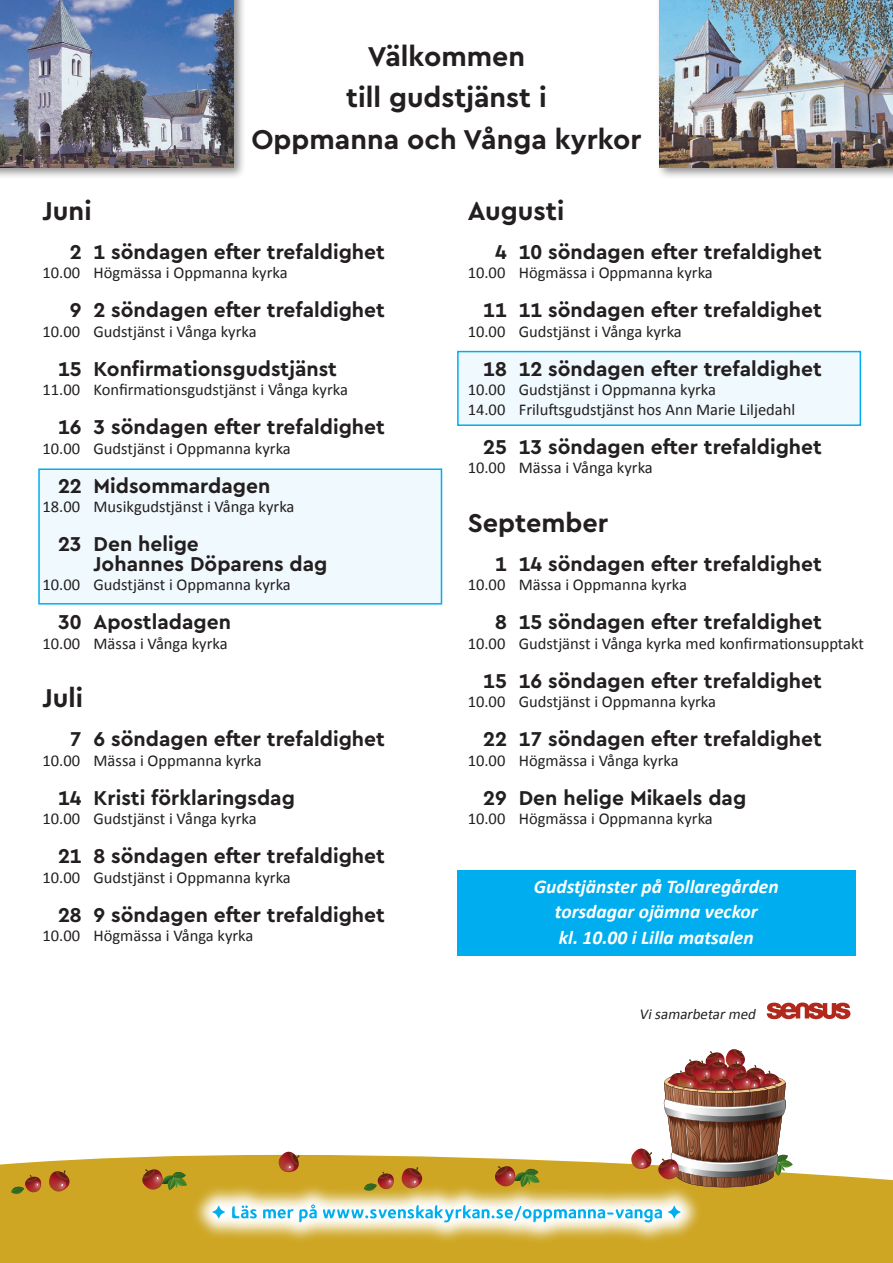
<style>
.page{position:relative;width:893px;height:1263px;background:#fff}
.page>*{position:absolute;margin:0;border:0;box-sizing:border-box;transform-origin:0 0}
.t1{font:700 28.5px/41.5px "Cera Pro";color:#231f20;text-align:center}
.t2{font:700 27px "Cera Pro";color:#231f20}
.t3{font:700 21px/19.5px "Cera Pro";color:#231f20}
.t4{font:italic 700 19.5px/25.5px "Calibri";color:#fff;text-align:center}
.t5{font:16.5px/19.5px "Calibri";color:#231f20}
.t6{font:italic 15px "Calibri";color:#231f20}
</style>
<div class="page">
<svg style="left:0;top:1155px;width:893px;height:108px;background:#d1ac33"></svg>
<div style="left:457px;top:351px;width:404px;height:75px;background:#f0f9fd;border:2px solid #00aeef"></div>
<div style="left:38px;top:468px;width:404px;height:136px;background:#f0f9fd;border:2px solid #00aeef"></div>
<div style="left:0;top:0;width:246px;height:180px;background:#231f20;opacity:.5"></div>
<img style="left:0;top:0;width:234px;height:167px">
<div style="left:656px;top:0;width:237px;height:180px;background:#231f20;opacity:.5"></div>
<img style="left:660px;top:0;width:233px;height:167px">
<svg style="left:767px;top:1002px;width:83px;height:17px"></svg>
<svg style="left:191px;top:1183px;width:511px;height:61px;background:#dcc166"></svg>
<svg style="left:212px;top:1204px;width:469px;height:18px"></svg>
<div style="left:457px;top:871px;width:399px;height:85px;background:#00aeef"></div>
<img style="left:629px;top:1049px;width:164px;height:138px">
<svg style="left:493px;top:1166px;width:46px;height:23px"></svg>
<svg style="left:364px;top:1167px;width:60px;height:28px;background:#b8812c"></svg>
<svg style="left:276px;top:1152px;width:24px;height:21px"></svg>
<svg style="left:141px;top:1169px;width:46px;height:23px"></svg>
<svg style="left:11px;top:1170px;width:60px;height:28px;background:#b77e26"></svg>
<h1 class="t1" style="left:251px;top:34px;width:392px">Välkommen<br>till gudstjänst i<br>Oppmanna och Vånga kyrkor</h1>
<h2 class="t2" style="left:43px;top:193px;width:51px">Juni</h2>
<p class="t3" style="left:70px;top:241px;width:317px">2 1 söndagen efter trefaldighet</p>
<p class="t5" style="left:43px;top:262px;width:247px">10.00 Högmässa i Oppmanna kyrka</p>
<p class="t3" style="left:70px;top:299px;width:317px">9 2 söndagen efter trefaldighet</p>
<p class="t5" style="left:43px;top:321px;width:216px">10.00 Gudstjänst i Vånga kyrka</p>
<p class="t3" style="left:58px;top:358px;width:281px">15 Konfirmationsgudstjänst</p>
<p class="t5" style="left:43px;top:379px;width:307px">11.00 Konfirmationsgudstjänst i Vånga kyrka</p>
<p class="t3" style="left:58px;top:416px;width:328px">16 3 söndagen efter trefaldighet</p>
<p class="t5" style="left:43px;top:438px;width:250px">10.00 Gudstjänst i Oppmanna kyrka</p>
<p class="t3" style="left:58px;top:475px;width:214px">22 Midsommardagen</p>
<p class="t5" style="left:43px;top:496px;width:253px">18.00 Musikgudstjänst i Vånga kyrka</p>
<p class="t3" style="left:94px;top:533px;width:235px;text-indent:-36px">23 Den helige<br>Johannes Döparens dag</p>
<p class="t5" style="left:43px;top:574px;width:250px">10.00 Gudstjänst i Oppmanna kyrka</p>
<p class="t3" style="left:58px;top:611px;width:174px">30 Apostladagen</p>
<p class="t5" style="left:43px;top:633px;width:187px">10.00 Mässa i Vånga kyrka</p>
<h2 class="t2" style="left:43px;top:680px;width:42px">Juli</h2>
<p class="t3" style="left:70px;top:728px;width:317px">7 6 söndagen efter trefaldighet</p>
<p class="t5" style="left:43px;top:750px;width:221px">10.00 Mässa i Oppmanna kyrka</p>
<p class="t3" style="left:58px;top:787px;width:238px">14 Kristi förklaringsdag</p>
<p class="t5" style="left:43px;top:808px;width:216px">10.00 Gudstjänst i Vånga kyrka</p>
<p class="t3" style="left:58px;top:845px;width:328px">21 8 söndagen efter trefaldighet</p>
<p class="t5" style="left:43px;top:867px;width:250px">10.00 Gudstjänst i Oppmanna kyrka</p>
<p class="t3" style="left:58px;top:904px;width:328px">28 9 söndagen efter trefaldighet</p>
<p class="t5" style="left:43px;top:925px;width:212px">10.00 Högmässa i Vånga kyrka</p>
<h2 class="t2" style="left:468px;top:193px;width:98px">Augusti</h2>
<p class="t3" style="left:495px;top:241px;width:328px">4 10 söndagen efter trefaldighet</p>
<p class="t5" style="left:468px;top:262px;width:247px">10.00 Högmässa i Oppmanna kyrka</p>
<p class="t3" style="left:483px;top:299px;width:340px">11 11 söndagen efter trefaldighet</p>
<p class="t5" style="left:468px;top:321px;width:216px">10.00 Gudstjänst i Vånga kyrka</p>
<p class="t3" style="left:483px;top:358px;width:340px">18 12 söndagen efter trefaldighet</p>
<p class="t5" style="left:468px;top:379px;width:329px">10.00 Gudstjänst i Oppmanna kyrka<br>14.00 Friluftsgudstjänst hos Ann Marie Liljedahl</p>
<p class="t3" style="left:483px;top:436px;width:340px">25 13 söndagen efter trefaldighet</p>
<p class="t5" style="left:468px;top:457px;width:187px">10.00 Mässa i Vånga kyrka</p>
<h2 class="t2" style="left:468px;top:505px;width:142px">September</h2>
<p class="t3" style="left:495px;top:553px;width:328px">1 14 söndagen efter trefaldighet</p>
<p class="t5" style="left:468px;top:574px;width:221px">10.00 Mässa i Oppmanna kyrka</p>
<p class="t3" style="left:495px;top:611px;width:328px">8 15 söndagen efter trefaldighet</p>
<p class="t5" style="left:468px;top:633px;width:398px">10.00 Gudstjänst i Vånga kyrka med konfirmationsupptakt</p>
<p class="t3" style="left:483px;top:670px;width:340px">15 16 söndagen efter trefaldighet</p>
<p class="t5" style="left:468px;top:691px;width:250px">10.00 Gudstjänst i Oppmanna kyrka</p>
<p class="t3" style="left:483px;top:728px;width:340px">22 17 söndagen efter trefaldighet</p>
<p class="t5" style="left:468px;top:750px;width:212px">10.00 Högmässa i Vånga kyrka</p>
<p class="t3" style="left:483px;top:787px;width:265px">29 Den helige Mikaels dag</p>
<p class="t5" style="left:468px;top:808px;width:247px">10.00 Högmässa i Oppmanna kyrka</p>
<p class="t4" style="left:534px;top:873px;width:247px">Gudstjänster på Tollaregården torsdagar ojämna veckor<br>kl. 10.00 i Lilla matsalen</p>
<p class="t6" style="left:639px;top:1004px;width:121px">Vi samarbetar med</p>
</div>
